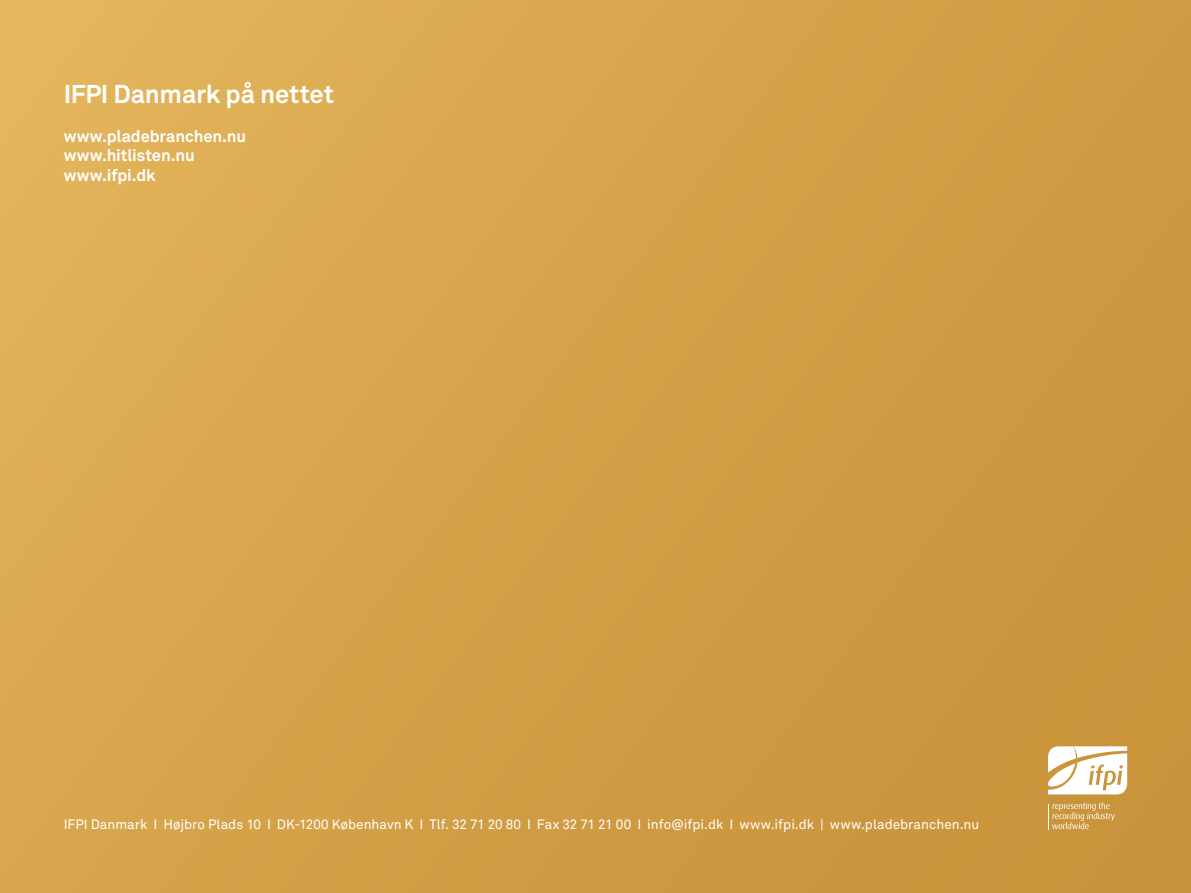
<style>
.page{position:relative;width:1191px;height:893px;background:#fff}
.page>*{position:absolute;margin:0;border:0;box-sizing:border-box;transform-origin:0 0}
.t1{font:700 25.5px "Akkurat";letter-spacing:-.01em;color:#fff}
.t2{font:700 16.5px/19.5px "Akkurat";letter-spacing:-.005em;color:#fff}
.t3{font:13.5px "Akkurat";color:#fff}
</style>
<div class="page">
<div style="left:0;top:0;width:1191px;height:893px;background:linear-gradient(to right,#deae54,#cb953c)"></div>
<svg style="left:1047px;top:746px;width:80px;height:48px"></svg>
<svg style="left:1048px;top:802px;width:67px;height:27px;background:#d2a65d"></svg>
<h1 class="t1" style="left:64px;top:78px;width:272px">IFPI Danmark på nettet</h1>
<p class="t2" style="left:64px;top:126px;width:184px">www.pladebranchen.nu www.hitlisten.nu www.ifpi.dk</p>
<p class="t3" style="left:64px;top:816px;width:917px">IFPI Danmark I Højbro Plads 10 I DK-1200 København K I Tlf. 32 71 20 80 I Fax 32 71 21 00 I info@ifpi.dk I www.ifpi.dk | www.pladebranchen.nu</p>
</div>
